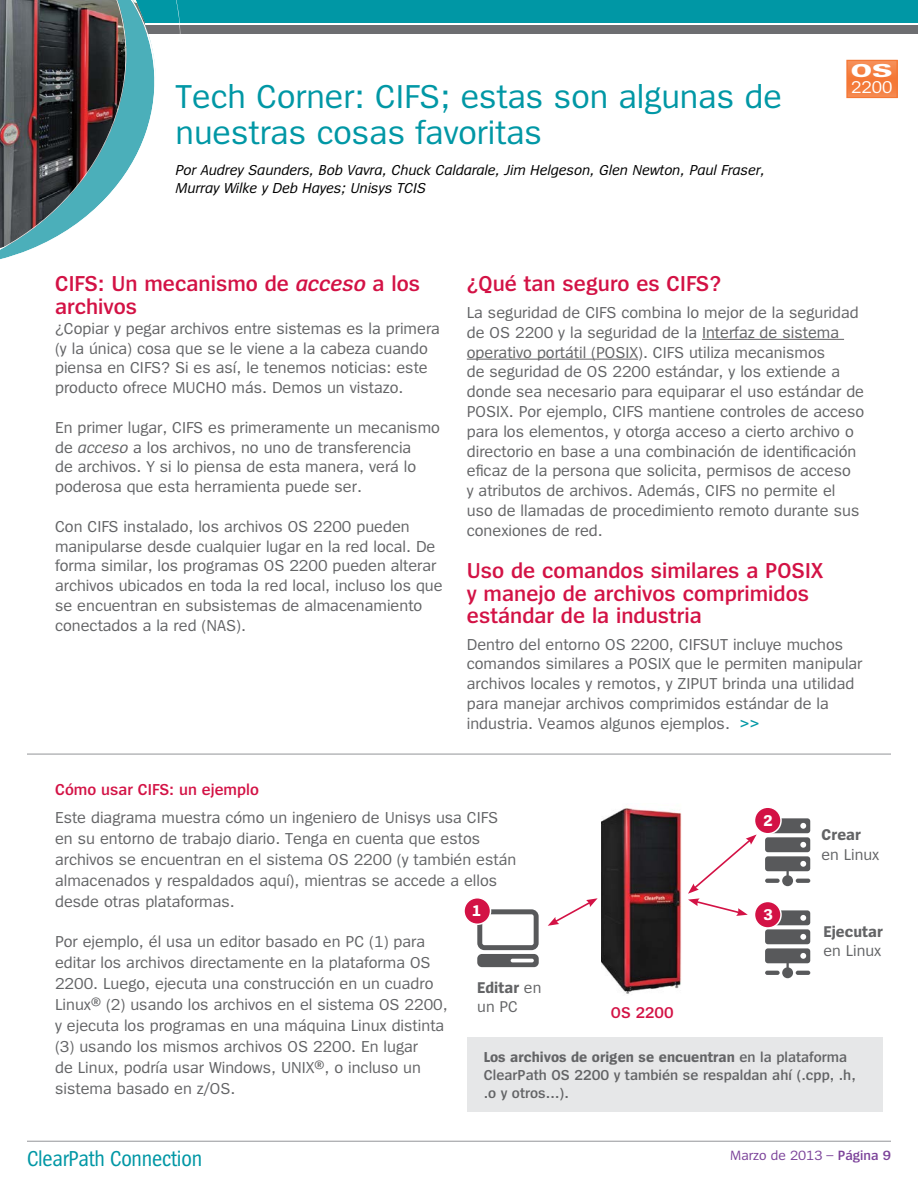
<style>
.page{position:relative;width:918px;height:1188px;background:#fff}
.page>*{position:absolute;margin:0;border:0;box-sizing:border-box;transform-origin:0 0}
.t1{font:34.5px/36px "Spiegel";color:#0097a5}
.t2{font:600 22.5px/22.5px "Spiegel";color:#d31245}
.t3{font:22.5px "Spiegel Cd";letter-spacing:-.01em;color:#0097a5}
.t4{font:700 19.5px "Spiegel";color:#fff;scale:1.8 1}
.t5{font:17.85px "Spiegel";color:#fff}
.t6{font:16.5px/19.8px "Spiegel";color:#636466}
.t7{font:600 16.5px "Spiegel";color:#d31245}
.t8{font:700 16.2px/19.5px "Spiegel";color:#636466}
.t9{font:16.2px "Spiegel";color:#636466}
.t10{font:600 16.2px "Spiegel";color:#d31245}
.t11{font:700 16.2px "Spiegel";color:#fff}
.t12{font:italic 15px/18px "Spiegel";color:#000}
.t13{font:600 15px/18px "Spiegel";color:#636466}
.t14{font:13.95px "Spiegel";color:#7c439a}
.s1{font-style:italic}
.s2{font-weight:600;color:#0097a5}
.s3{font-weight:400}
.s4{font-weight:700}
.s5{font-weight:600}
</style>
<div class="page">
<div style="left:0;top:0;width:918px;height:22px;background:#0097a5"></div>
<div style="left:0;top:25px;width:918px;height:9px;background:#6d6e71"></div>
<hr style="left:27px;top:1141px;width:864px;height:1px;background:#939598">
<hr style="left:702px;top:339px;width:142px;height:1px;background:#636466">
<hr style="left:467px;top:359px;width:171px;height:1px;background:#636466">
<svg style="left:0;top:0;width:156px;height:260px"></svg>
<hr style="left:27px;top:754px;width:864px;height:1px;background:#939598">
<div style="left:467px;top:1038px;width:415px;height:74px;background:#e6e7e8"></div>
<svg style="left:688px;top:834px;width:69px;height:82px"></svg>
<svg style="left:548px;top:898px;width:50px;height:28px"></svg>
<svg style="left:765px;top:818px;width:45px;height:68px"></svg>
<svg style="left:765px;top:910px;width:45px;height:68px"></svg>
<svg style="left:477px;top:909px;width:62px;height:58px"></svg>
<img style="left:601px;top:808px;width:81px;height:186px">
<div style="left:464px;top:898px;width:27px;height:26px;background:#d31245;border-radius:50%"></div>
<div style="left:463px;top:897px;width:28px;height:28px;border:2px solid #fff;border-radius:50%"></div>
<div style="left:754px;top:807px;width:27px;height:27px;background:#d31245;border-radius:50%"></div>
<div style="left:754px;top:806px;width:28px;height:28px;border:2px solid #fff;border-radius:50%"></div>
<div style="left:754px;top:901px;width:27px;height:27px;background:#d31245;border-radius:50%"></div>
<div style="left:754px;top:901px;width:28px;height:28px;border:2px solid #fff;border-radius:50%"></div>
<svg style="left:848px;top:62px;width:48px;height:34px;background:#f48042"></svg>
<div style="left:846px;top:60px;width:52px;height:38px;border:1px solid #f47735"></div>
<h1 class="t1" style="left:176px;top:79px;width:608px">Tech Corner: CIFS; estas son algunas de nuestras cosas favoritas</h1>
<p class="t12" style="left:176px;top:162px;width:591px">Por Audrey Saunders, Bob Vavra, Chuck Caldarale, Jim Helgeson, Glen Newton, Paul Fraser,<br>Murray Wilke y Deb Hayes; Unisys TCIS</p>
<p class="t4" style="left:851px;top:61px;width:25px">OS</p>
<p class="t5" style="left:851px;top:78px;width:43px">2200</p>
<h2 class="t2" style="left:55px;top:273px;width:367px">CIFS: Un mecanismo de <span class="s1">acceso</span> a los archivos</h2>
<p class="t6" style="left:55px;top:319px;width:386px">¿Copiar y pegar archivos entre sistemas es la primera (y la única) cosa que se le viene a la cabeza cuando piensa en CIFS? Si es así, le tenemos noticias: este producto ofrece MUCHO más. Demos un vistazo.</p>
<p class="t6" style="left:55px;top:418px;width:386px">En primer lugar, CIFS es primeramente un mecanismo de <span class="s1">acceso</span> a los archivos, no uno de transferencia<br>de archivos. Y si lo piensa de esta manera, verá lo poderosa que esta herramienta puede ser.</p>
<p class="t6" style="left:55px;top:517px;width:389px">Con CIFS instalado, los archivos OS 2200 pueden manipularse desde cualquier lugar en la red local. De forma similar, los programas OS 2200 pueden alterar archivos ubicados en toda la red local, incluso los que se encuentran en subsistemas de almacenamiento conectados a la red (NAS).</p>
<h2 class="t2" style="left:467px;top:273px;width:256px">¿Qué tan seguro es CIFS?</h2>
<p class="t6" style="left:467px;top:303px;width:399px">La seguridad de CIFS combina lo mejor de la seguridad de OS 2200 y la seguridad de la Interfaz de sistema operativo portátil (POSIX). CIFS utiliza mecanismos<br>de seguridad de OS 2200 estándar, y los extiende a donde sea necesario para equiparar el uso estándar de POSIX. Por ejemplo, CIFS mantiene controles de acceso para los elementos, y otorga acceso a cierto archivo o directorio en base a una combinación de identificación eficaz de la persona que solicita, permisos de acceso<br>y atributos de archivos. Además, CIFS no permite el uso de llamadas de procedimiento remoto durante sus conexiones de red.</p>
<h2 class="t2" style="left:467px;top:560px;width:358px">Uso de comandos similares a POSIX y manejo de archivos comprimidos estándar de la industria</h2>
<p class="t6" style="left:467px;top:635px;width:397px">Dentro del entorno OS 2200, CIFSUT incluye muchos comandos similares a POSIX que le permiten manipular archivos locales y remotos, y ZIPUT brinda una utilidad para manejar archivos comprimidos estándar de la industria. Veamos algunos ejemplos. <span class="s2">&gt;&gt;</span></p>
<p class="t7" style="left:55px;top:781px;width:205px">Cómo usar CIFS: un ejemplo</p>
<p class="t6" style="left:55px;top:807px;width:463px;line-height:21px">Este diagrama muestra cómo un ingeniero de Unisys usa CIFS en su entorno de trabajo diario. Tenga en cuenta que estos archivos se encuentran en el sistema OS 2200 (y también están almacenados y respaldados aquí), mientras se accede a ellos desde otras plataformas.</p>
<p class="t11" style="left:473px;top:903px;width:9px">1</p>
<p class="t11" style="left:764px;top:812px;width:11px">2</p>
<p class="t11" style="left:764px;top:906px;width:11px">3</p>
<p class="t8" style="left:822px;top:826px;width:41px">Crear</p>
<p class="t9" style="left:822px;top:846px;width:59px">en Linux</p>
<p class="t6" style="left:55px;top:931px;width:394px;line-height:21px">Por ejemplo, él usa un editor basado en PC (1) para editar los archivos directamente en la plataforma OS 2200. Luego, ejecuta una construcción en un cuadro Linux® (2) usando los archivos en el sistema OS 2200, y ejecuta los programas en una máquina Linux distinta (3) usando los mismos archivos OS 2200. En lugar<br>de Linux, podría usar Windows, UNIX®, o incluso un sistema basado en z/OS.</p>
<h2 class="t3" style="left:27px;top:1148px;width:177px">ClearPath Connection</h2>
<p class="t8" style="left:477px;top:978px;width:66px">Editar <span class="s3">en un PC</span></p>
<p class="t10" style="left:611px;top:1004px;width:64px">OS 2200</p>
<p class="t8" style="left:823px;top:922px;width:61px">Ejecutar</p>
<p class="t9" style="left:823px;top:943px;width:59px">en Linux</p>
<p class="t13" style="left:484px;top:1048px;width:374px"><span class="s4">Los archivos de origen se encuentran</span> en la plataforma<br>ClearPath OS 2200 y también se respaldan ahí (.cpp, .h, .o y otros…).</p>
<p class="t14" style="left:730px;top:1148px;width:162px">Marzo de 2013 – <span class="s5">Página 9</span></p>
</div>
